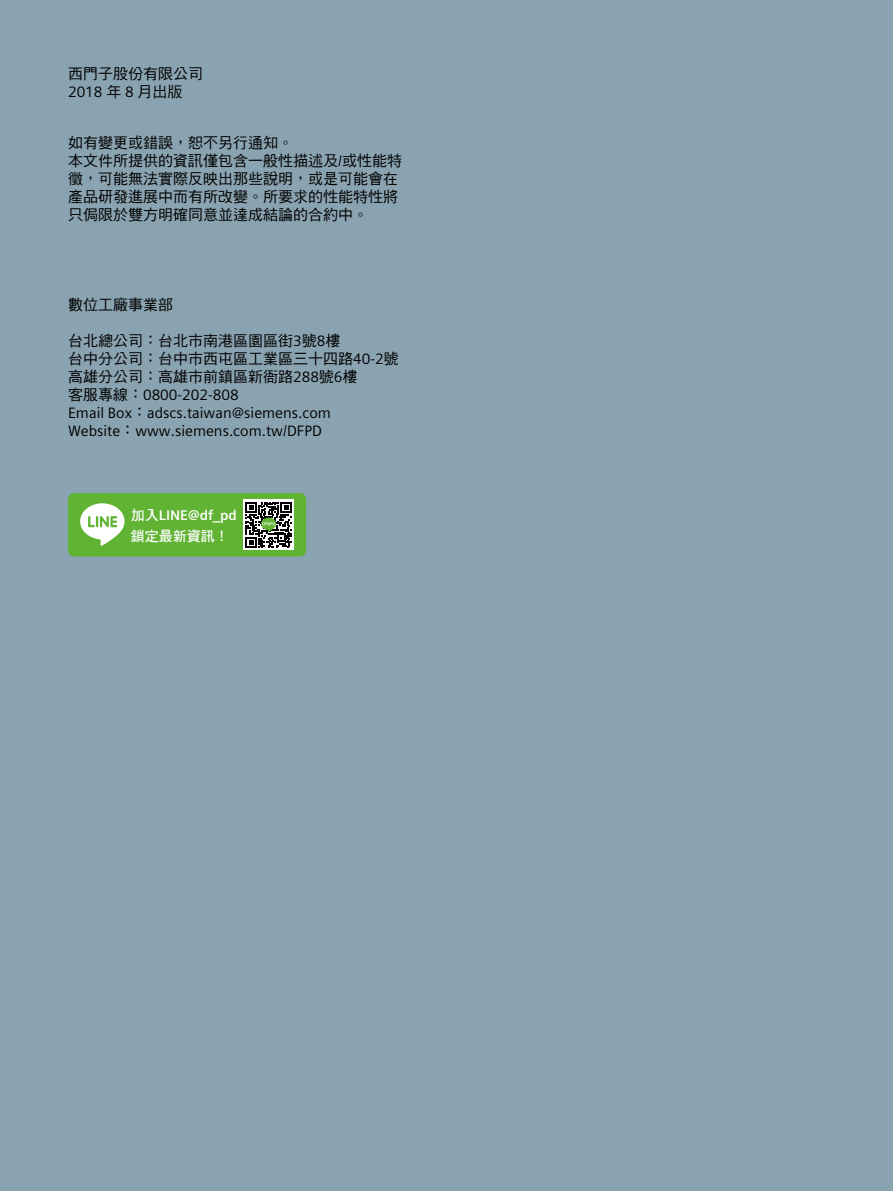
<style>
.page{position:relative;width:893px;height:1191px;background:#8aa3b0}
.page>*{position:absolute;margin:0;border:0;box-sizing:border-box;transform-origin:0 0}
.t1{font:15px/18px "DF Hei Std W5";color:#000}
.t2{font:15px/18px "Siemens Sans Global";color:#000}
.t3{font:700 13.95px "Siemens Sans OT";color:#fff}
.t4{font:13.95px "DF Hei Std W7";color:#fff}
.s1{font-family:"DF Hei Std W5"}
.s2{font-family:"Siemens Sans Global"}
.s3{font-family:"DF Hei Std W7";font-weight:400}
</style>
<div class="page">
<div style="left:68px;top:493px;width:238px;height:63px;background:#61b334;border-radius:6px"></div>
<div style="left:243px;top:499px;width:51px;height:51px;background:#fff"></div>
<svg style="left:246px;top:502px;width:46px;height:46px"></svg>
<svg style="left:80px;top:503px;width:45px;height:43px"></svg>
<p class="t1" style="left:68px;top:64px;width:137px">西門子股份有限公司</p>
<p class="t2" style="left:68px;top:83px;width:116px">2018 <span class="s1">年</span> 8 <span class="s1">月出版</span></p>
<p class="t1" style="left:68px;top:133px;width:335px">如有變更或錯誤，恕不另行通知。<br>本文件所提供的資訊僅包含一般性描述及<span class="s2">/</span>或性能特徵，可能無法實際反映出那些說明，或是可能會在產品研發進展中而有所改變。所要求的性能特性將只侷限於雙方明確同意並達成結論的合約中。</p>
<p class="t1" style="left:68px;top:295px;width:106px">數位工廠事業部</p>
<p class="t1" style="left:68px;top:331px;width:332px">台北總公司：台北市南港區園區街<span class="s2">3</span>號<span class="s2">8</span>樓<br>台中分公司：台中市西屯區工業區三十四路<span class="s2">40-2</span>號高雄分公司：高雄市前鎮區新衙路<span class="s2">288</span>號<span class="s2">6</span>樓</p>
<p class="t2" style="left:68px;top:386px;width:264px"><span class="s1">客服專線：</span>0800-202-808<br>Email Box<span class="s1">：</span>adscs.taiwan@siemens.com<br>Website<span class="s1">：</span>www.siemens.com.tw/DFPD</p>
<p class="t3" style="left:131px;top:507px;width:107px"><span class="s3">加入</span>LINE@df_pd</p>
<p class="t4" style="left:131px;top:529px;width:99px">鎖定最新資訊！</p>
</div>
